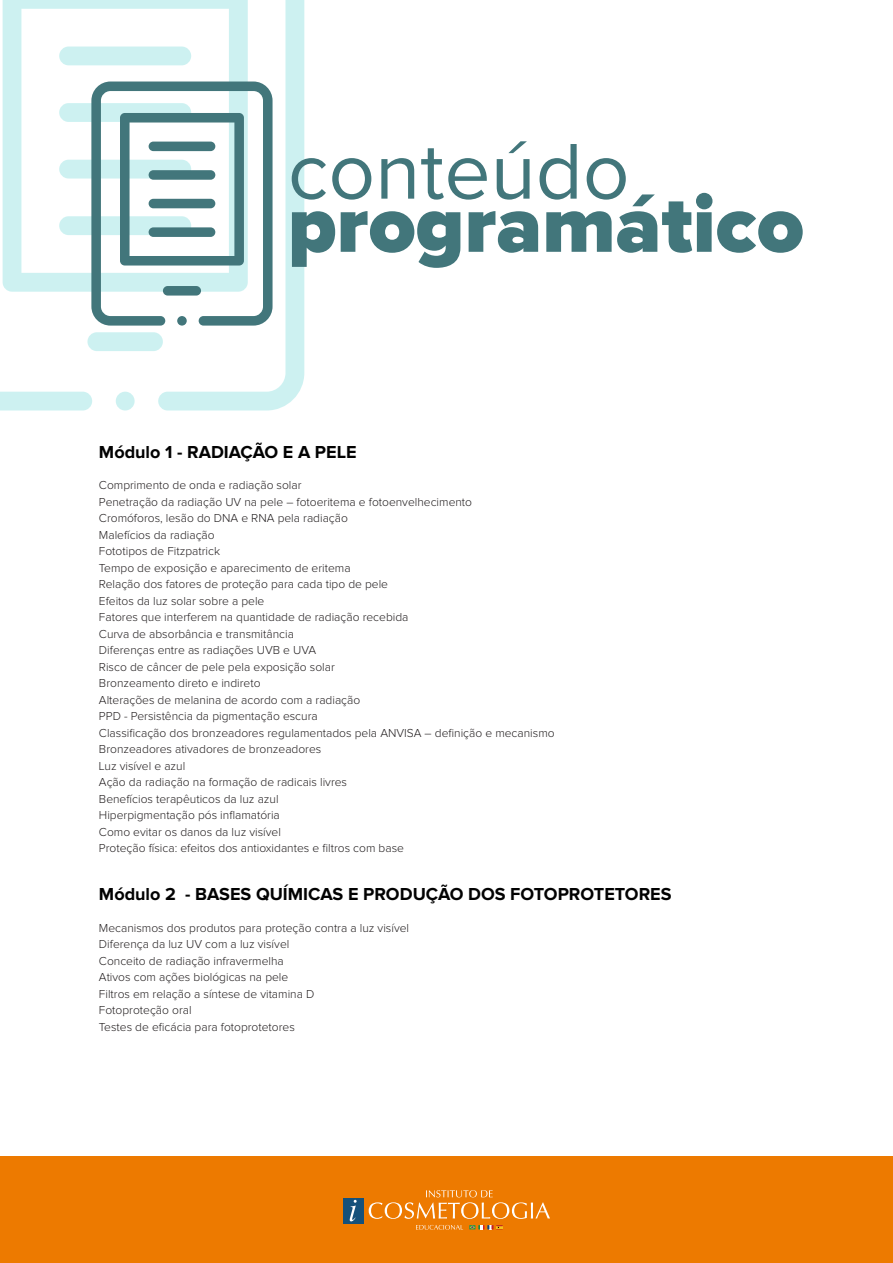
<style>
.page{position:relative;width:893px;height:1263px;background:#fff}
.page>*{position:absolute;margin:0;border:0;box-sizing:border-box;transform-origin:0 0}
.t1{font:900 81.9px "Proxima Nova";color:#42767b}
.t2{font:81.9px "Proxima Nova";color:#42767b}
.t3{font:700 18px "Proxima Nova";color:#020202}
.t4{font:300 12px/16.5px "Proxima Nova";color:#231f20}
</style>
<div class="page">
<svg style="left:0;top:0;width:304px;height:410px"></svg>
<svg style="left:91px;top:82px;width:182px;height:244px"></svg>
<div style="left:0;top:1157px;width:893px;height:106px;background:#ed7a00"></div>
<div style="left:343px;top:1198px;width:20px;height:25px;background:#15517b"></div>
<svg style="left:350px;top:1200px;width:7px;height:21px"></svg>
<svg style="left:469px;top:1225px;width:34px;height:4px"></svg>
<svg style="left:416px;top:1225px;width:47px;height:5px"></svg>
<svg style="left:369px;top:1190px;width:181px;height:29px"></svg>
<h1 class="t2" style="left:288px;top:124px;width:343px">conteúdo</h1>
<h1 class="t1" style="left:288px;top:177px;width:518px">programático</h1>
<h2 class="t3" style="left:99px;top:441px;width:259px">Módulo 1 - RADIAÇÃO E A PELE</h2>
<p class="t4" style="left:99px;top:477px;width:457px">Comprimento de onda e radiação solar<br>Penetração da radiação UV na pele – fotoeritema e fotoenvelhecimento<br>Cromóforos, lesão do DNA e RNA pela radiação<br>Malefícios da radiação<br>Fototipos de Fitzpatrick<br>Tempo de exposição e aparecimento de eritema<br>Relação dos fatores de proteção para cada tipo de pele<br>Efeitos da luz solar sobre a pele<br>Fatores que interferem na quantidade de radiação recebida<br>Curva de absorbância e transmitância<br>Diferenças entre as radiações UVB e UVA<br>Risco de câncer de pele pela exposição solar<br>Bronzeamento direto e indireto<br>Alterações de melanina de acordo com a radiação<br>PPD - Persistência da pigmentação escura<br>Classificação dos bronzeadores regulamentados pela ANVISA – definição e mecanismo Bronzeadores ativadores de bronzeadores<br>Luz visível e azul<br>Ação da radiação na formação de radicais livres<br>Benefícios terapêuticos da luz azul<br>Hiperpigmentação pós inflamatória<br>Como evitar os danos da luz visível<br>Proteção física: efeitos dos antioxidantes e filtros com base</p>
<h2 class="t3" style="left:99px;top:884px;width:574px">Módulo 2 - BASES QUÍMICAS E PRODUÇÃO DOS FOTOPROTETORES</h2>
<p class="t4" style="left:99px;top:920px;width:312px">Mecanismos dos produtos para proteção contra a luz visível Diferença da luz UV com a luz visível<br>Conceito de radiação infravermelha<br>Ativos com ações biológicas na pele<br>Filtros em relação a síntese de vitamina D<br>Fotoproteção oral<br>Testes de eficácia para fotoprotetores</p>
</div>
